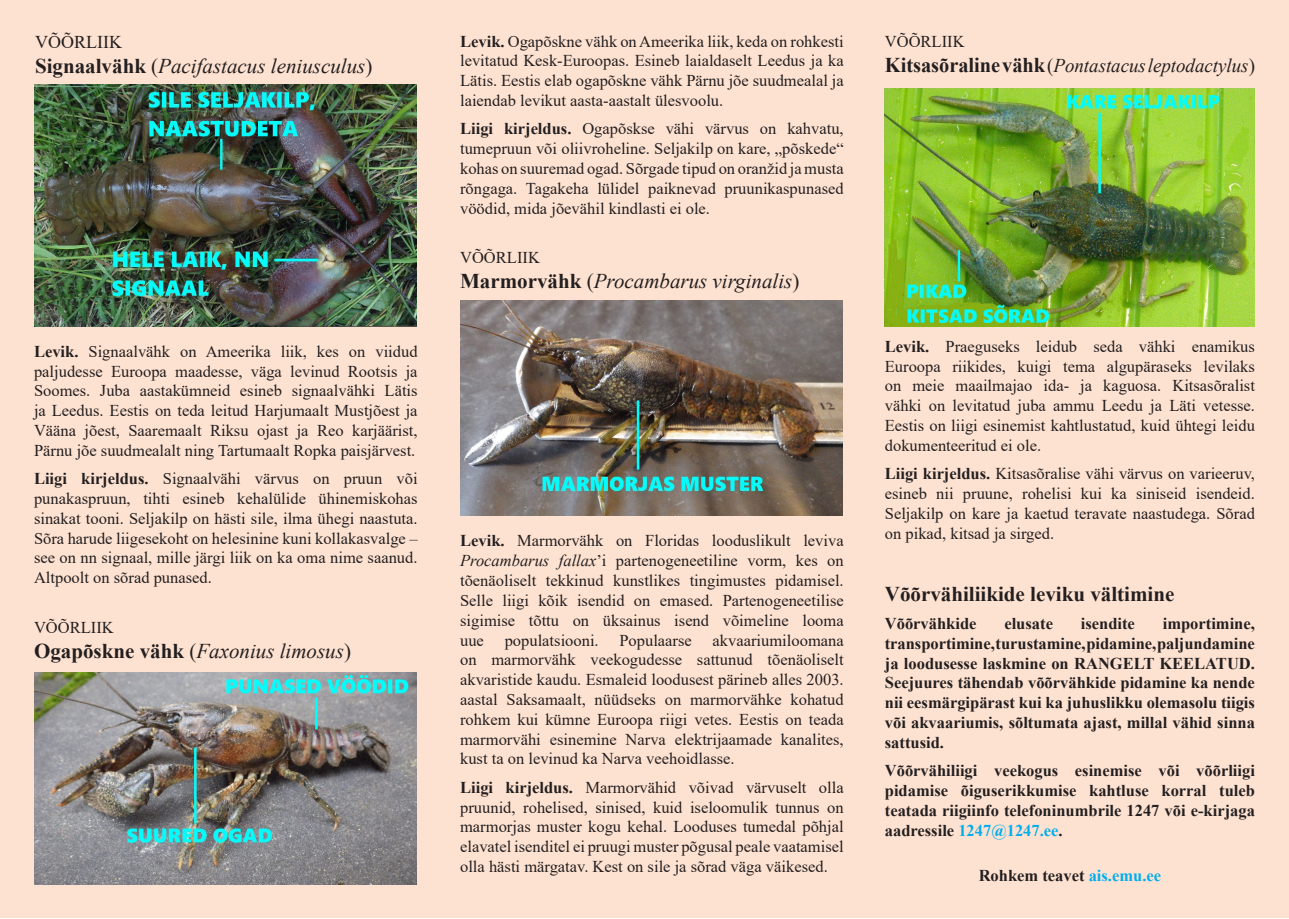
<style>
.page{position:relative;width:1289px;height:919px;background:#fff}
.page>*{position:absolute;margin:0;border:0;box-sizing:border-box;transform-origin:0 0}
.t1{font:italic 21px "Times New Roman";color:#231f20}
.t2{font:700 21px "Times New Roman";color:#231f20}
.t3{font:italic 19.5px "Times New Roman";color:#231f20}
.t4{font:18px "Times New Roman";color:#231f20}
.t5{font:16.5px/19.8px "Times New Roman";color:#231f20;text-align:justify}
.t6{font:700 16.5px/19.8px "Times New Roman";color:#231f20;text-align:justify}
.s1{font-weight:700;font-style:normal}
.s2{font-style:normal}
.s3{font-weight:700}
.s4{font-style:italic}
.s5{font-weight:700;font-style:normal;font-size:21px}
.s6{color:#00aeef}
</style>
<div class="page">
<div style="left:0;top:1px;width:1288px;height:917px;background:#fee2d1"></div>
<img style="left:884px;top:88px;width:370px;height:238px">
<img style="left:34px;top:84px;width:383px;height:242px">
<img style="left:34px;top:672px;width:383px;height:212px">
<img style="left:460px;top:301px;width:382px;height:214px">
<p class="t4" style="left:35px;top:29px;width:88px">VÕÕRLIIK</p>
<p class="t1" style="left:35px;top:51px;width:339px"><span class="s1">Signaalvähk</span> <span class="s2">(</span>Pacifastacus leniusculus<span class="s2">)</span></p>
<p class="t5" style="left:34px;top:341px;width:385px"><span class="s3">Levik.</span> Signaalvähk on Ameerika liik, kes on viidud paljudesse Euroopa maadesse, väga levinud Rootsis ja Soomes. Juba aastakümneid esineb signaalvähki Lätis ja Leedus. Eestis on teda leitud Harjumaalt Mustjõest ja Vääna jõest, Saaremaalt Riksu ojast ja Reo karjäärist, Pärnu jõe suudmealalt ning Tartumaalt Ropka paisjärvest.</p>
<p class="t5" style="left:34px;top:468px;width:385px"><span class="s3">Liigi kirjeldus.</span> Signaalvähi värvus on pruun või punakaspruun, tihti esineb kehalülide ühinemiskohas sinakat tooni. Seljakilp on hästi sile, ilma ühegi naastuta.<br>Sõra harude liigesekoht on helesinine kuni kollakasvalge – see on nn signaal, mille järgi liik on ka oma nime saanud.<br>Altpoolt on sõrad punased.</p>
<p class="t5" style="left:34px;top:616px;width:81px">VÕÕRLIIK</p>
<p class="t1" style="left:34px;top:636px;width:318px"><span class="s1">Ogapõskne vähk</span> <span class="s2">(</span>Faxonius limosus<span class="s2">)</span></p>
<p class="t5" style="left:460px;top:31px;width:385px"><span class="s3">Levik.</span> Ogapõskne vähk on Ameerika liik, keda on rohkesti levitatud Kesk-Euroopas. Esineb laialdaselt Leedus ja ka Lätis. Eestis elab ogapõskne vähk Pärnu jõe suudmealal ja laiendab levikut aasta-aastalt ülesvoolu.</p>
<p class="t5" style="left:460px;top:118px;width:385px"><span class="s3">Liigi kirjeldus.</span> Ogapõskse vähi värvus on kahvatu, tumepruun või oliivroheline. Seljakilp on kare, „põskede“ kohas on suuremad ogad. Sõrgade tipud on oranžid ja musta rõngaga. Tagakeha lülidel paiknevad pruunikaspunased vöödid, mida jõevähil kindlasti ei ole.</p>
<p class="t5" style="left:460px;top:247px;width:81px">VÕÕRLIIK</p>
<p class="t1" style="left:460px;top:267px;width:341px"><span class="s1">Marmorvähk</span> <span class="s2">(</span>Procambarus virginalis<span class="s2">)</span></p>
<p class="t5" style="left:460px;top:530px;width:385px"><span class="s3">Levik.</span> Marmorvähk on Floridas looduslikult leviva <span class="s4">Procambarus fallax</span>’i partenogeneetiline vorm, kes on tõenäoliselt tekkinud kunstlikes tingimustes pidamisel.<br>Selle liigi kõik isendid on emased. Partenogeneetilise sigimise tõttu on üksainus isend võimeline looma uue</p>
<p class="t5" style="left:460px;top:629px;width:385px;text-indent:252px">akvaariumiloomana on marmorvähk veekogudesse sattunud tõenäoliselt akvaristide kaudu. Esmaleid loodusest pärineb alles 2003. aastal Saksamaalt, nüüdseks on marmorvähke kohatud rohkem kui kümne Euroopa riigi vetes. Eestis on teada marmorvähi esinemine Narva elektrijaamade kanalites, kust ta on levinud ka Narva veehoidlasse.</p>
<p class="t5" style="left:460px;top:776px;width:385px"><span class="s3">Liigi kirjeldus.</span> Marmorvähid võivad värvuselt olla pruunid, rohelised, sinised, kuid iseloomulik tunnus on marmorjas muster kogu kehal. Looduses tumedal põhjal elavatel isenditel ei pruugi muster põgusal peale vaatamisel olla hästi märgatav. Kest on sile ja sõrad väga väikesed.</p>
<p class="t5" style="left:504px;top:629px;width:95px">populatsiooni.</p>
<p class="t5" style="left:619px;top:629px;width:74px">Populaarse</p>
<p class="t5" style="left:884px;top:31px;width:81px">VÕÕRLIIK</p>
<p class="t3" style="left:884px;top:52px;width:371px"><span class="s5">Kitsasõraline vähk</span><span class="s2">(</span>Pontastacus leptodactylus<span class="s2">)</span></p>
<p class="t5" style="left:884px;top:336px;width:371px"><span class="s3">Levik.</span> Praeguseks leidub seda vähki enamikus Euroopa riikides, kuigi tema algupäraseks levilaks on meie maailmajao ida- ja kaguosa. Kitsasõralist vähki on levitatud juba ammu Leedu ja Läti vetesse.<br>Eestis on liigi esinemist kahtlustatud, kuid ühtegi leidu dokumenteeritud ei ole.</p>
<p class="t5" style="left:884px;top:463px;width:371px"><span class="s3">Liigi kirjeldus.</span> Kitsasõralise vähi värvus on varieeruv, esineb nii pruune, rohelisi kui ka siniseid isendeid.<br>Seljakilp on kare ja kaetud teravate naastudega. Sõrad on pikad, kitsad ja sirged.</p>
<p class="t2" style="left:884px;top:578px;width:291px">Võõrvähiliikide leviku vältimine</p>
<p class="t6" style="left:884px;top:613px;width:93px">Võõrvähkide</p>
<p class="t6" style="left:1004px;top:613px;width:50px">elusate</p>
<p class="t6" style="left:1080px;top:613px;width:56px">isendite</p>
<p class="t6" style="left:884px;top:613px;width:371px;text-indent:278px">importimine, transportimine, turustamine, pidamine, paljundamine ja loodusesse laskmine on RANGELT KEELATUD.<br>Seejuures tähendab võõrvähkide pidamine ka nende nii eesmärgipärast kui ka juhuslikku olemasolu tiigis või akvaariumis, sõltumata ajast, millal vähid sinna sattusid.</p>
<p class="t6" style="left:884px;top:760px;width:371px">Võõrvähiliigi veekogus esinemise või võõrliigi pidamise õiguserikkumise kahtluse korral tuleb teatada riigiinfo telefoninumbrile 1247 või e-kirjaga aadressile <span class="s6">1247@1247.ee</span>.</p>
<p class="t6" style="left:978px;top:865px;width:184px">Rohkem teavet <span class="s6">ais.emu.ee</span></p>
</div>
